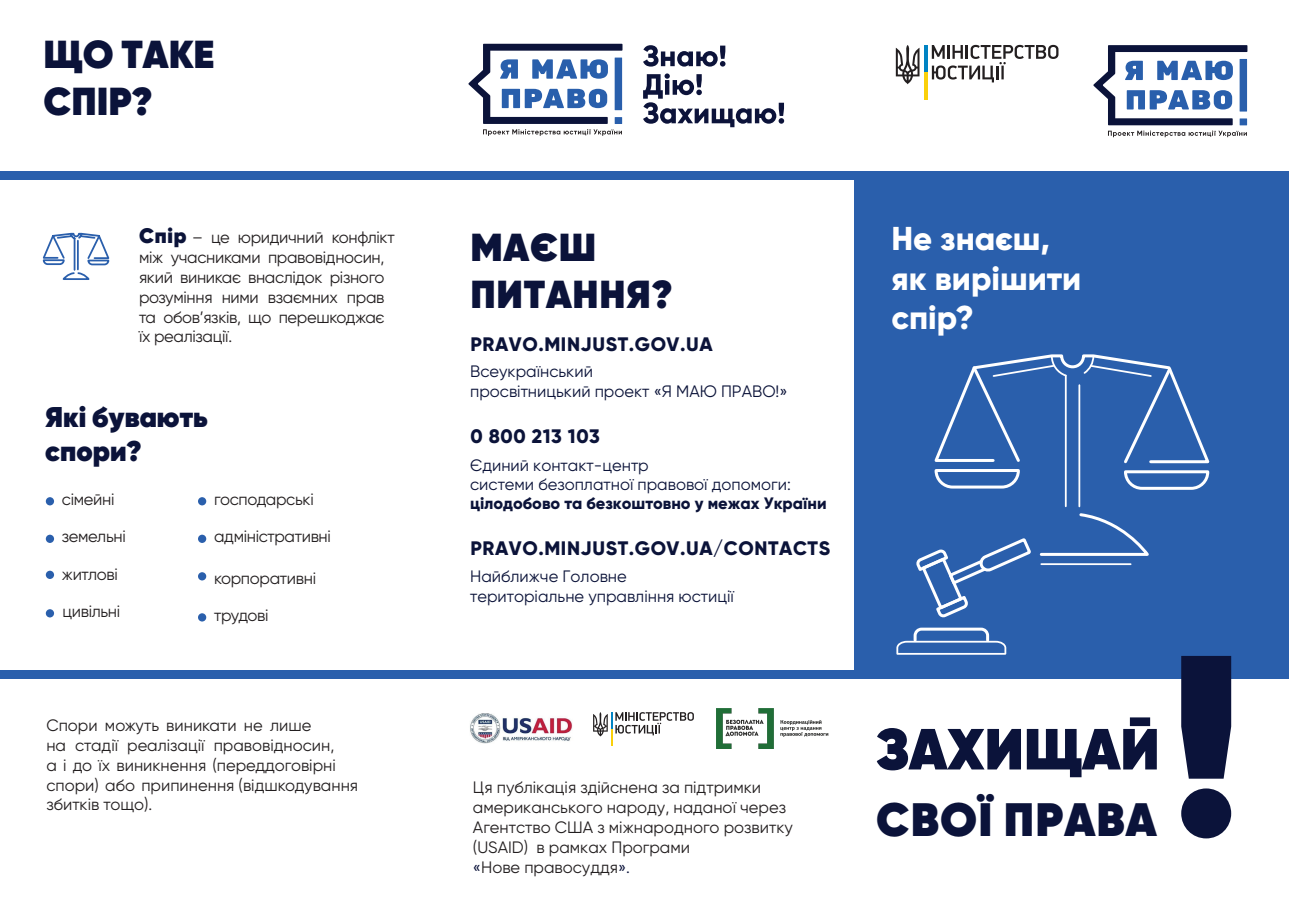
<style>
.page{position:relative;width:1289px;height:919px;background:#fff}
.page>*{position:absolute;margin:0;border:0;box-sizing:border-box;transform-origin:0 0}
.t1{font:800 57.9px "Gilroy";color:#0b133a}
.t2{font:800 46.8px "Gilroy";letter-spacing:.025em;color:#0b133a}
.t3{font:800 39px/46.8px "Gilroy";letter-spacing:.02em;color:#0b133a}
.t4{font:800 39px/46.8px "Gilroy";color:#0b133a}
.t5{font:800 33px/39.6px "Gilroy";color:#fff}
.t6{font:800 28.5px/34.2px "Gilroy";color:#0b133a}
.t7{font:800 19.5px "Gilroy";letter-spacing:.03em;color:#0b1339}
.t8{font:16.5px/19.8px "Gilroy";color:#231f20}
.t9{font:16.5px/19.8px "Gilroy";letter-spacing:-.02em;color:#231f20}
.t10{font:16.5px/19.8px "Gilroy";color:#0b1339}
.t11{font:800 16.5px "Gilroy";color:#0b1339}
.t12{font:16.5px "Gilroy";letter-spacing:-.03em;color:#231f20}
.s1{font-weight:800;font-size:21px;color:#0b1339}
.s2{color:#0b133a}
</style>
<div class="page">
<div style="left:854px;top:171px;width:434px;height:508px;background:#2a5fac"></div>
<div style="left:0;top:171px;width:1271px;height:9px;background:#2a5fac"></div>
<div style="left:0;top:670px;width:1271px;height:9px;background:#2a5fac"></div>
<svg style="left:934px;top:354px;width:276px;height:137px"></svg>
<hr style="left:1078px;top:385px;width:2px;height:121px;background:#fff">
<hr style="left:1064px;top:375px;width:2px;height:131px;background:#fff">
<svg style="left:916px;top:513px;width:233px;height:105px"></svg>
<svg style="left:896px;top:627px;width:111px;height:28px"></svg>
<hr style="left:1041px;top:563px;width:89px;height:2px;background:#fff">
<div style="left:198px;top:572px;width:8px;height:8px;background:#2a5fac;border-radius:50%"></div>
<div style="left:198px;top:497px;width:8px;height:8px;background:#2a5fac;border-radius:50%"></div>
<div style="left:198px;top:534px;width:8px;height:9px;background:#2a5fac;border-radius:50%"></div>
<div style="left:46px;top:609px;width:8px;height:8px;background:#2a5fac;border-radius:50%"></div>
<div style="left:198px;top:613px;width:8px;height:8px;background:#2a5fac;border-radius:50%"></div>
<div style="left:46px;top:497px;width:8px;height:8px;background:#2a5fac;border-radius:50%"></div>
<div style="left:46px;top:534px;width:8px;height:9px;background:#2a5fac;border-radius:50%"></div>
<svg style="left:42px;top:232px;width:68px;height:48px"></svg>
<svg style="left:931px;top:45px;width:127px;height:37px"></svg>
<svg style="left:895px;top:45px;width:24px;height:39px"></svg>
<hr style="left:924px;top:45px;width:3px;height:27px;background:#0083c3">
<hr style="left:924px;top:72px;width:3px;height:27px;background:#fad00a">
<svg style="left:643px;top:73px;width:141px;height:54px"></svg>
<svg style="left:643px;top:45px;width:82px;height:22px"></svg>
<svg style="left:1093px;top:45px;width:154px;height:92px"></svg>
<svg style="left:468px;top:44px;width:154px;height:92px"></svg>
<svg style="left:1181px;top:656px;width:50px;height:182px;background:#313859"></svg>
<div style="left:46px;top:570px;width:8px;height:9px;background:#2a5fac;border-radius:50%"></div>
<img style="left:470px;top:713px;width:103px;height:31px">
<svg style="left:593px;top:712px;width:101px;height:33px"></svg>
<img style="left:716px;top:708px;width:113px;height:40px">
<h3 class="t4" style="left:44px;top:31px;width:172px">ЩО ТАКЕ<br>СПІР?</h3>
<p class="t9" style="left:139px;top:227px;width:257px"><span class="s1">Спір</span> – це юридичний конфлікт між учасниками правовідносин, який виникає внаслідок різного розуміння ними взаємних прав та обов’язків, що перешкоджає їх реалізації.</p>
<h3 class="t6" style="left:45px;top:400px;width:164px">Які бувають спори?</h3>
<p class="t9" style="left:62px;top:489px;width:54px">сімейні</p>
<p class="t9" style="left:62px;top:526px;width:65px">земельні</p>
<p class="t9" style="left:62px;top:564px;width:57px">житлові</p>
<p class="t9" style="left:214px;top:489px;width:101px">господарські</p>
<p class="t9" style="left:214px;top:526px;width:118px">адміністративні</p>
<p class="t9" style="left:214px;top:568px;width:103px">корпоративні</p>
<p class="t9" style="left:62px;top:601px;width:59px">цивільні</p>
<p class="t12" style="left:214px;top:605px;width:56px">трудові</p>
<p class="t8" style="left:46px;top:715px;width:313px">Спори можуть виникати не лише<br>на стадії реалізації правовідносин,<br>а і до їх виникнення (переддоговірні спори) або припинення (відшкодування збитків тощо).</p>
<h3 class="t3" style="left:470px;top:223px;width:204px">МАЄШ<br>ПИТАННЯ?</h3>
<p class="t7" style="left:470px;top:331px;width:244px">PRAVO.MINJUST.GOV.UA</p>
<p class="t10" style="left:470px;top:361px;width:319px">Всеукраїнський<br>просвітницький проект «Я МАЮ ПРАВО!»</p>
<p class="t7" style="left:470px;top:424px;width:131px">0 800 213 103</p>
<p class="t10" style="left:470px;top:454px;width:322px">Єдиний контакт-центр<br>системи безоплатної правової допомоги:</p>
<p class="t11" style="left:470px;top:493px;width:358px">цілодобово та безкоштовно у межах України</p>
<p class="t7" style="left:470px;top:536px;width:361px">PRAVO.MINJUST.GOV.UA/CONTACTS</p>
<p class="t10" style="left:470px;top:566px;width:265px">Найближче Головне територіальне управління юстиції</p>
<p class="t8" style="left:473px;top:777px;width:321px">Ця публікація здійснена за підтримки американського народу, наданої через<br>Агентство США з міжнародного розвитку (USAID) в рамках Програми<br><span class="s2">«</span>Нове правосуддя<span class="s2">».</span></p>
<h3 class="t5" style="left:891px;top:218px;width:191px">Не знаєш, як вирішити спір?</h3>
<h1 class="t1" style="left:876px;top:712px;width:285px">ЗАХИЩАЙ</h1>
<h2 class="t2" style="left:876px;top:789px;width:282px">СВОЇ ПРАВА</h2>
</div>
